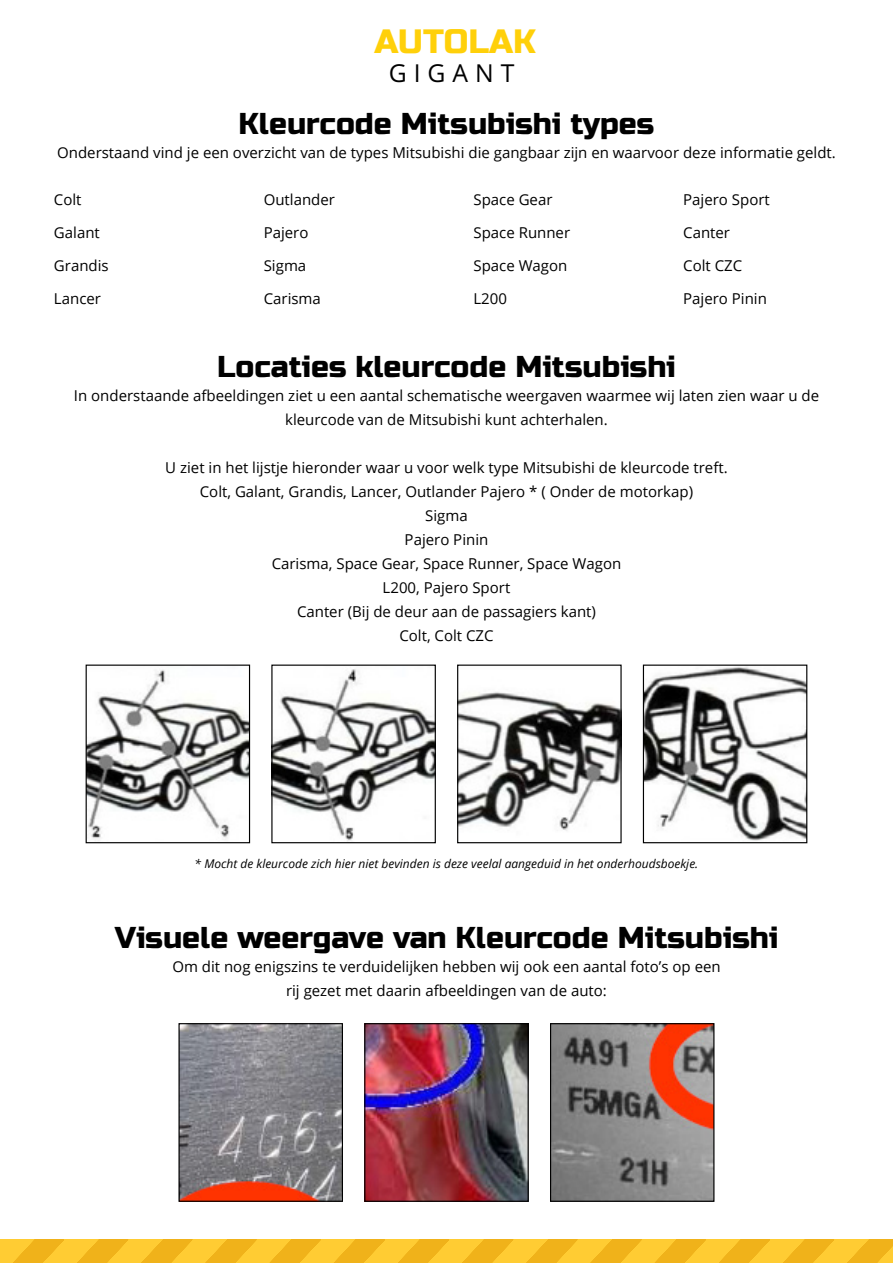
<style>
.page{position:relative;width:893px;height:1263px;background:#fff}
.page>*{position:absolute;margin:0;border:0;box-sizing:border-box;transform-origin:0 0}
.t1{font:33.75px "Russo One";color:#ffd00a}
.t2{font:30px "Russo One";color:#000}
.t3{font:24.75px "Open Sans";letter-spacing:.28em;color:#000}
.t4{font:15px/24px "Open Sans";color:#000;text-align:center}
.t5{font:italic 12px "Open Sans";color:#000}
</style>
<div class="page">
<svg style="left:0;top:1239px;width:892px;height:24px;background:#f7bf27"></svg>
<img style="left:273px;top:669px;width:161px;height:172px">
<div style="left:271px;top:664px;width:165px;height:179px;border:1px solid #000"></div>
<img style="left:645px;top:666px;width:160px;height:175px">
<div style="left:643px;top:664px;width:164px;height:179px;border:1px solid #000"></div>
<img style="left:88px;top:670px;width:160px;height:171px">
<div style="left:86px;top:664px;width:164px;height:179px;border:1px solid #000"></div>
<img style="left:459px;top:692px;width:161px;height:139px">
<div style="left:457px;top:664px;width:165px;height:179px;border:1px solid #000"></div>
<img style="left:552px;top:1025px;width:160px;height:175px">
<div style="left:550px;top:1023px;width:164px;height:179px;border:1px solid #000"></div>
<img style="left:366px;top:1025px;width:161px;height:175px">
<div style="left:364px;top:1023px;width:165px;height:179px;border:1px solid #000"></div>
<img style="left:180px;top:1025px;width:161px;height:175px">
<div style="left:178px;top:1023px;width:165px;height:179px;border:1px solid #000"></div>
<h1 class="t1" style="left:374px;top:21px;width:163px">AUTOLAK</h1>
<h3 class="t3" style="left:389px;top:59px;width:127px">GIGANT</h3>
<h2 class="t2" style="left:239px;top:113px;width:417px">Kleurcode Mitsubishi types</h2>
<p class="t4" style="left:57px;top:143px;width:780px">Onderstaand vind je een overzicht van de types Mitsubishi die gangbaar zijn en waarvoor deze informatie geldt.</p>
<p class="t4" style="left:54px;top:189px;width:29px">Colt</p>
<p class="t4" style="left:54px;top:222px;width:47px">Galant</p>
<p class="t4" style="left:54px;top:255px;width:56px">Grandis</p>
<p class="t4" style="left:54px;top:288px;width:49px">Lancer</p>
<p class="t4" style="left:264px;top:189px;width:73px">Outlander</p>
<p class="t4" style="left:264px;top:222px;width:46px">Pajero</p>
<p class="t4" style="left:264px;top:255px;width:44px">Sigma</p>
<p class="t4" style="left:264px;top:288px;width:59px">Carisma</p>
<p class="t4" style="left:683px;top:189px;width:88px">Pajero Sport</p>
<p class="t4" style="left:683px;top:222px;width:48px">Canter</p>
<p class="t4" style="left:683px;top:255px;width:61px">Colt CZC</p>
<p class="t4" style="left:683px;top:288px;width:85px">Pajero Pinin</p>
<p class="t4" style="left:473px;top:189px;width:81px">Space Gear</p>
<p class="t4" style="left:473px;top:222px;width:98px">Space Runner</p>
<p class="t4" style="left:473px;top:255px;width:95px">Space Wagon</p>
<p class="t4" style="left:473px;top:288px;width:35px">L200</p>
<h2 class="t2" style="left:217px;top:356px;width:460px">Locaties kleurcode Mitsubishi</h2>
<p class="t4" style="left:74px;top:385px;width:747px">In onderstaande afbeeldingen ziet u een aantal schematische weergaven waarmee wij laten zien waar u de kleurcode van de Mitsubishi kunt achterhalen.</p>
<p class="t4" style="left:165px;top:457px;width:564px">U ziet in het lijstje hieronder waar u voor welk type Mitsubishi de kleurcode treft.<br>Colt, Galant, Grandis, Lancer, Outlander Pajero * ( Onder de motorkap)<br>Sigma<br>Pajero Pinin<br>Carisma, Space Gear, Space Runner, Space Wagon<br>L200, Pajero Sport<br>Canter (Bij de deur aan de passagiers kant)<br>Colt, Colt CZC</p>
<p class="t5" style="left:195px;top:859px;width:505px">* Mocht de kleurcode zich hier niet bevinden is deze veelal aangeduid in het onderhoudsboekje.</p>
<h2 class="t2" style="left:115px;top:927px;width:665px">Visuele weergave van Kleurcode Mitsubishi</h2>
<p class="t4" style="left:172px;top:956px;width:550px">Om dit nog enigszins te verduidelijken hebben wij ook een aantal foto’s op een rij gezet met daarin afbeeldingen van de auto:</p>
</div>
